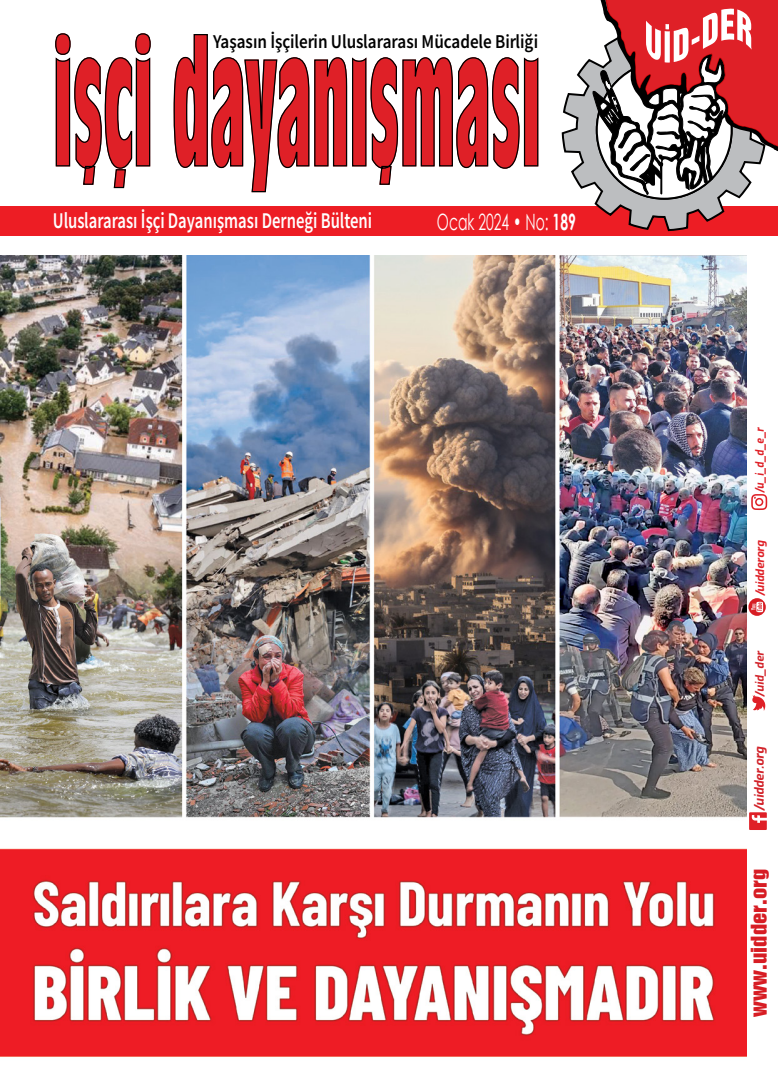
<style>
.page{position:relative;width:778px;height:1088px;background:#fff}
.page>*{position:absolute;margin:0;border:0;box-sizing:border-box;transform-origin:0 0}
.t1{font:22.5px "Source Sans Variable";letter-spacing:.03em;color:#fff;scale:.74 1}
.t2{font:22.5px "Century Gothic";color:#fff;scale:.62 1}
.t3{font:20px "Swiss 921 BT Regular A";color:#d71d24;scale:1.15 1}
.t4{font:19.5px "Source Sans Variable";letter-spacing:.03em;color:#000;scale:.88 1}
.t5{font:italic 700 12.5px "Exo";color:#d2232a}
.t6{font:italic 700 11.25px "Exo";color:#df2027;scale:.9 1}
.t7{font:italic 700 11.25px "Exo";color:#df2027}
.t8{font:italic 700 11.25px "Exo";color:#d2232a}
.s1{font-weight:700}
</style>
<div class="page">
<div style="left:0;top:206px;width:778px;height:30px;background:#ed1d24"></div>
<svg style="left:55px;top:33px;width:484px;height:160px"></svg>
<svg style="left:561px;top:59px;width:181px;height:173px"></svg>
<svg style="left:752px;top:695px;width:13px;height:16px"></svg>
<svg style="left:749px;top:812px;width:18px;height:18px"></svg>
<svg style="left:751px;top:494px;width:16px;height:16px"></svg>
<svg style="left:748px;top:598px;width:18px;height:18px"></svg>
<img style="left:0;top:255px;width:746px;height:802px">
<svg style="left:593px;top:0;width:185px;height:196px"></svg>
<p class="t4" style="left:213px;top:30px;width:370px">Yaşasın İşçilerin Uluslararası Mücadele Birliği</p>
<p class="t1" style="left:53px;top:207px;width:432px">Uluslararası İşçi Dayanışması Derneği Bülteni</p>
<p class="t2" style="left:437px;top:206px;width:226px">Ocak 2024 • No: <span class="s1">189</span></p>
<p class="t6" style="left:751px;top:493px;width:74px;rotate:-90deg">/u_i_d_d_e_r</p>
<p class="t7" style="left:752px;top:596px;width:57px;rotate:-90deg">/uidderorg</p>
<p class="t8" style="left:751px;top:696px;width:47px;rotate:-90deg">/uid_der</p>
<p class="t5" style="left:750px;top:811px;width:66px;rotate:-90deg">/uidder.org</p>
<p class="t3" style="left:746px;top:1017px;width:131px;rotate:-90deg">www.uidder.org</p>
</div>
